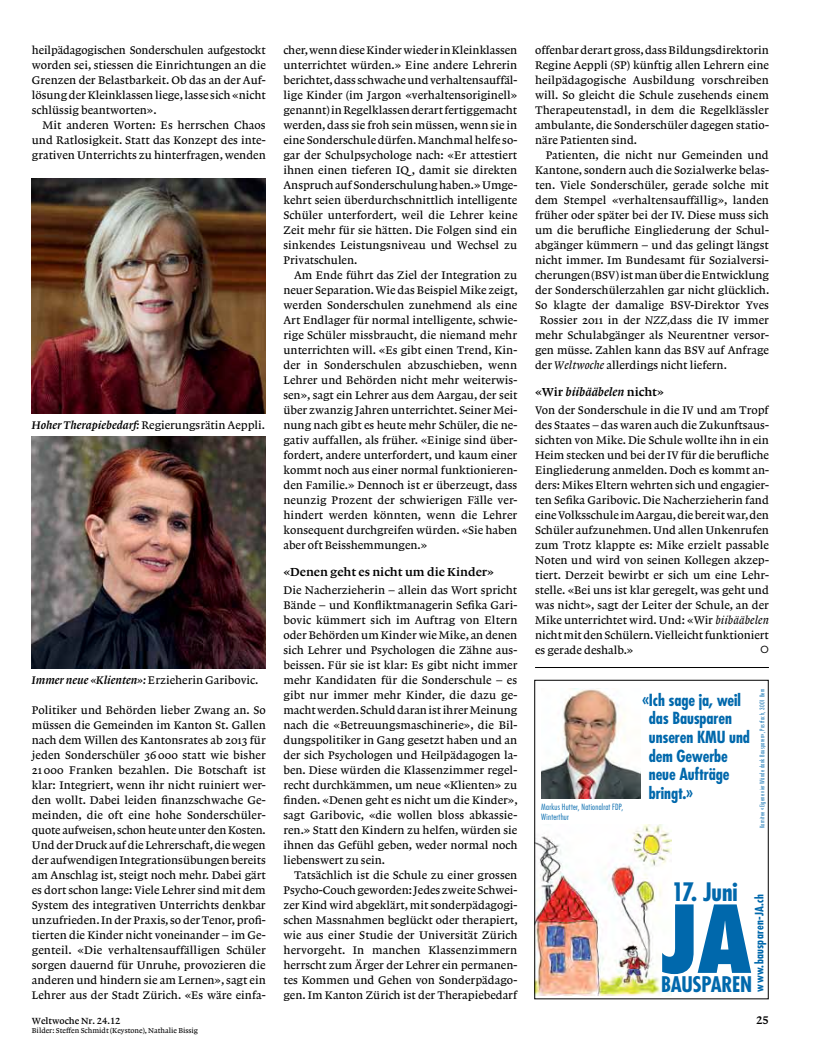
<style>
.page{position:relative;width:815px;height:1063px;background:#fff}
.page>*{position:absolute;margin:0;border:0;box-sizing:border-box;transform-origin:0 0}
.t1{font:800 condensed 90.88px "Futura Std";color:#0068ac}
.t2{font:700 condensed 24.75px "Futura Std";letter-spacing:-.005em;color:#0068ac}
.t3{font:700 condensed 21px "Futura Std";letter-spacing:-.015em;color:#0068ac}
.t4{font:700 condensed 16.25px/18.8px "Futura Std";letter-spacing:-.01em;color:#0068ac}
.t5{font:13.75px "Lexicon Xtra V05";color:#000}
.t6{font:12.25px "Lexicon No 1 Roman C Txt";color:#000}
.t7{font:12.25px "Lexicon No 1 Italic C Txt";color:#000}
.t8{font:11.62px/15px "Lexicon No 1 Roman A Txt";color:#000;text-align:justify}
.t9{font:11.62px "Lexicon No 1 Italic C Txt";color:#000}
.t10{font:11.62px "Lexicon No 1 Roman C Tab";color:#000}
.t11{font:700 condensed 11.25px "Futura Std";letter-spacing:.03em;color:#0068ac}
.t12{font:9.38px "Lexicon No 1 Roman B Tab";color:#000}
.t13{font:300 condensed 8.38px/10.1px "Futura Std";letter-spacing:.03em;color:#0068ac}
.t14{font:7.5px "Lexicon No 1 Roman A Tab";color:#000}
.t15{font:300 condensed 6.25px "Futura Std";letter-spacing:.05em;color:#0068ac}
.s1{font-family:"Lexicon No 1 Italic C Txt"}
.s2{font-family:"Lexicon No 1 Roman A Txt"}
.s3{font-family:"Lexicon No 1 Italic A Txt"}
.s4{font-family:"Lexicon No 1 Roman C Txt"}
</style>
<div class="page">
<img style="left:537px;top:825px;width:135px;height:170px">
<img style="left:541px;top:688px;width:99px;height:111px">
<hr style="left:535px;top:667px;width:234px;height:1px;background:#000">
<img style="left:32px;top:436px;width:234px;height:233px">
<img style="left:32px;top:179px;width:234px;height:235px">
<p class="t8" style="left:32px;top:43px;width:235px">heilpädagogischen Sonderschulen aufgestockt worden sei, stiessen die Einrichtungen an die Grenzen der Belastbarkeit. Ob das an der Auf&shy;lösung der Kleinklassen liege, lasse sich «nicht schlüssig beantworten».</p>
<p class="t8" style="left:32px;top:118px;width:235px;text-indent:11px">Mit anderen Worten: Es herrschen Chaos und Ratlosigkeit. Statt das Konzept des inte&shy;grativen Unterrichts zu hinterfragen, wenden</p>
<p class="t8" style="left:32px;top:418px;width:235px"><span class="s1">Hoher Therapiebedarf:</span> Regierungsrätin Aeppli.</p>
<p class="t9" style="left:32px;top:673px;width:228px">Immer neue «Klienten»: <span class="s2">Erzieherin Garibovic.</span></p>
<p class="t8" style="left:32px;top:703px;width:235px">Politiker und Behörden lieber Zwang an. So müssen die Gemeinden im Kanton St. Gallen nach dem Willen des Kantonsrates ab 2013 für jeden Sonderschüler 36000 statt wie bisher 21000 Franken bezahlen. Die Botschaft ist klar: Integriert, wenn ihr nicht ruiniert wer&shy;den wollt. Dabei leiden finanzschwache Ge&shy;meinden, die oft eine hohe Sonderschüler&shy;quote aufweisen, schon heute unter den Kosten.<br>Und der Druck auf die Lehrerschaft, die wegen der aufwendigen Integrationsübungen bereits am Anschlag ist, steigt noch mehr. Dabei gärt es dort schon lange: Viele Lehrer sind mit dem System des integrativen Unterrichts denkbar unzufrieden. In der Praxis, so der Tenor, profi&shy;tierten die Kinder nicht voneinander – im Ge&shy;genteil. «Die verhaltensauffälligen Schüler sorgen dauernd für Unruhe, provozieren die anderen und hindern sie am Lernen», sagt ein Lehrer aus der Stadt Zürich. «Es wäre einfa-</p>
<p class="t8" style="left:283px;top:42px;width:235px">cher, wenn diese Kinder wieder in Kleinklassen unterrichtet würden.» Eine andere Lehrerin berichtet, dass schwache und verhaltensauffäl&shy;lige Kinder (im Jargon «verhaltensoriginell» genannt) in Regelklassen derart fertiggemacht werden, dass sie froh sein müssen, wenn sie in eine Sonderschule dürfen. Manchmal helfe so&shy;gar der Schulpsychologe nach: «Er attestiert ihnen einen tieferen IQ , damit sie direkten Anspruch auf Sonderschulung haben.» Umge&shy;kehrt seien überdurchschnittlich intelligente Schüler unterfordert, weil die Lehrer keine Zeit mehr für sie hätten. Die Folgen sind ein sinkendes Leistungsniveau und Wechsel zu Privatschulen.</p>
<p class="t8" style="left:283px;top:267px;width:236px;text-indent:11px">Am Ende führt das Ziel der Integration zu neuer Separation. Wie das Beispiel Mike zeigt, werden Sonderschulen zunehmend als eine Art Endlager für normal intelligente, schwie&shy;rige Schüler missbraucht, die niemand mehr unterrichten will. «Es gibt einen Trend, Kin&shy;der in Sonderschulen abzuschieben, wenn Lehrer und Behörden nicht mehr weiterwis&shy;sen», sagt ein Lehrer aus dem Aargau, der seit über zwanzig Jahren unterrichtet. Seiner Mei&shy;nung nach gibt es heute mehr Schüler, die ne&shy;gativ auffallen, als früher. «Einige sind über&shy;fordert, andere unterfordert, und kaum einer kommt noch aus einer normal funktionieren&shy;den Familie.» Dennoch ist er überzeugt, dass neunzig Prozent der schwierigen Fälle ver&shy;hindert werden könnten, wenn die Lehrer konsequent durchgreifen würden. «Sie haben aber oft Beisshemmungen.»</p>
<p class="t6" style="left:283px;top:565px;width:212px">«Denen geht es nicht um die Kinder»</p>
<p class="t8" style="left:283px;top:583px;width:236px">Die Nacherzieherin – allein das Wort spricht Bände – und Konfliktmanagerin Sefika Gari&shy;bovic kümmert sich im Auftrag von Eltern oder Behörden um Kinder wie Mike, an denen sich Lehrer und Psychologen die Zähne aus&shy;beissen. Für sie ist klar: Es gibt nicht immer mehr Kandidaten für die Sonderschule – es gibt nur immer mehr Kinder, die dazu ge&shy;macht werden. Schuld daran ist ihrer Meinung nach die «Betreuungsmaschinerie», die Bil&shy;dungspolitiker in Gang gesetzt haben und an der sich Psychologen und Heilpädagogen la&shy;ben. Diese würden die Klassenzimmer regel&shy;recht durchkämmen, um neue «Klienten» zu finden. «Denen geht es nicht um die Kinder», sagt Garibovic, «die wollen bloss abkassie&shy;ren.» Statt den Kindern zu helfen, würden sie ihnen das Gefühl geben, weder normal noch liebenswert zu sein.</p>
<p class="t8" style="left:283px;top:867px;width:236px;text-indent:11px">Tatsächlich ist die Schule zu einer grossen Psycho-Couch geworden: Jedes zweite Schwei&shy;zer Kind wird abgeklärt, mit sonderpädagogi&shy;schen Massnahmen beglückt oder therapiert, wie aus einer Studie der Universität Zürich hervorgeht. In manchen Klassenzimmern herrscht zum Ärger der Lehrer ein permanen&shy;tes Kommen und Gehen von Sonderpädago&shy;gen. Im Kanton Zürich ist der Therapiebedarf</p>
<p class="t8" style="left:535px;top:42px;width:235px">offenbar derart gross, dass Bildungsdirektorin Regine Aeppli (SP) künftig allen Lehrern eine heilpädagogische Ausbildung vorschreiben will. So gleicht die Schule zusehends einem Therapeutenstadl, in dem die Regelklässler ambulante, die Sonderschüler dagegen statio&shy;näre Patienten sind.</p>
<p class="t8" style="left:546px;top:147px;width:225px">Patienten, die nicht nur Gemeinden und</p>
<p class="t8" style="left:535px;top:162px;width:235px">Kantone, sondern auch die Sozialwerke belas-</p>
<p class="t8" style="left:535px;top:177px;width:235px">ten. Viele Sonderschüler, gerade solche mit</p>
<p class="t8" style="left:535px;top:192px;width:235px">dem Stempel «verhaltensauffällig», landen</p>
<p class="t8" style="left:535px;top:207px;width:235px">früher oder später bei der IV. Diese muss sich</p>
<p class="t8" style="left:535px;top:222px;width:235px">um die berufliche Eingliederung der Schul-</p>
<p class="t8" style="left:535px;top:237px;width:235px">abgänger kümmern – und das gelingt längst</p>
<p class="t8" style="left:535px;top:252px;width:235px">nicht immer. Im Bundesamt für Sozialversi-</p>
<p class="t8" style="left:535px;top:267px;width:235px">cherungen (BSV) ist man über die Entwicklung</p>
<p class="t8" style="left:535px;top:282px;width:236px">der Sonderschülerzahlen gar nicht glücklich.</p>
<p class="t8" style="left:535px;top:297px;width:235px">So klagte der damalige BSV-Direktor Yves</p>
<p class="t8" style="left:540px;top:312px;width:231px">Rossier 2011 in der <span class="s3">NZZ,</span> dass die IV immer</p>
<p class="t8" style="left:535px;top:327px;width:235px">mehr Schulabgänger als Neurentner versor-</p>
<p class="t8" style="left:535px;top:342px;width:235px">gen müsse. Zahlen kann das BSV auf Anfrage</p>
<p class="t8" style="left:535px;top:357px;width:193px">der <span class="s3">Weltwoche</span> allerdings nicht liefern.</p>
<p class="t7" style="left:535px;top:385px;width:130px"><span class="s4">«Wir</span> biibääbelen <span class="s4">nicht»</span></p>
<p class="t8" style="left:535px;top:403px;width:235px">Von der Sonderschule in die IV und am Tropf des Staates – das waren auch die Zukunftsaus&shy;sichten von Mike. Die Schule wollte ihn in ein Heim stecken und bei der IV für die berufliche Eingliederung anmelden. Doch es kommt an&shy;ders: Mikes Eltern wehrten sich und engagier&shy;ten Sefika Garibovic. Die Nacherzieherin fand eine Volksschule im Aargau, die bereit war, den Schüler aufzunehmen. Und allen Unkenrufen zum Trotz klappte es: Mike erzielt passable Noten und wird von seinen Kollegen akzep&shy;tiert. Derzeit bewirbt er sich um eine Lehr&shy;stelle. «Bei uns ist klar geregelt, was geht und was nicht», sagt der Leiter der Schule, an der Mike unterrichtet wird. Und: «Wir <span class="s3">biibääbelen </span>nicht mit den Schülern. Vielleicht funktioniert es gerade deshalb.»</p>
<p class="t5" style="left:761px;top:643px;width:10px">g</p>
<p class="t13" style="left:541px;top:801px;width:83px">Markus Hutter, Nationalrat FDP,<br>Winterthur</p>
<h3 class="t4" style="left:649px;top:690px;width:102px;text-indent:-7px">«Ich sage ja, weil das Bausparen unseren KMU und dem Gewerbe neue Aufträge bringt.»</h3>
<p class="t15" style="left:758px;top:828px;width:141px;rotate:-90deg">Komitee «Eigene vier Wände dank Bausparen», Postfach, 3001 Bern</p>
<h2 class="t2" style="left:672px;top:877px;width:68px">17. Juni</h2>
<p class="t11" style="left:752px;top:992px;width:99px;rotate:-90deg">www.bausparen -JA.ch</p>
<h1 class="t1" style="left:660px;top:882px;width:93px">JA</h1>
<h3 class="t3" style="left:661px;top:971px;width:93px">BAUSPAREN</h3>
<p class="t12" style="left:32px;top:1015px;width:90px">Weltwoche Nr. 24.12</p>
<p class="t10" style="left:756px;top:1013px;width:14px">25</p>
<p class="t14" style="left:32px;top:1026px;width:168px">Bilder: Steffen Schmidt (Keystone), Nathalie Bissig</p>
</div>
